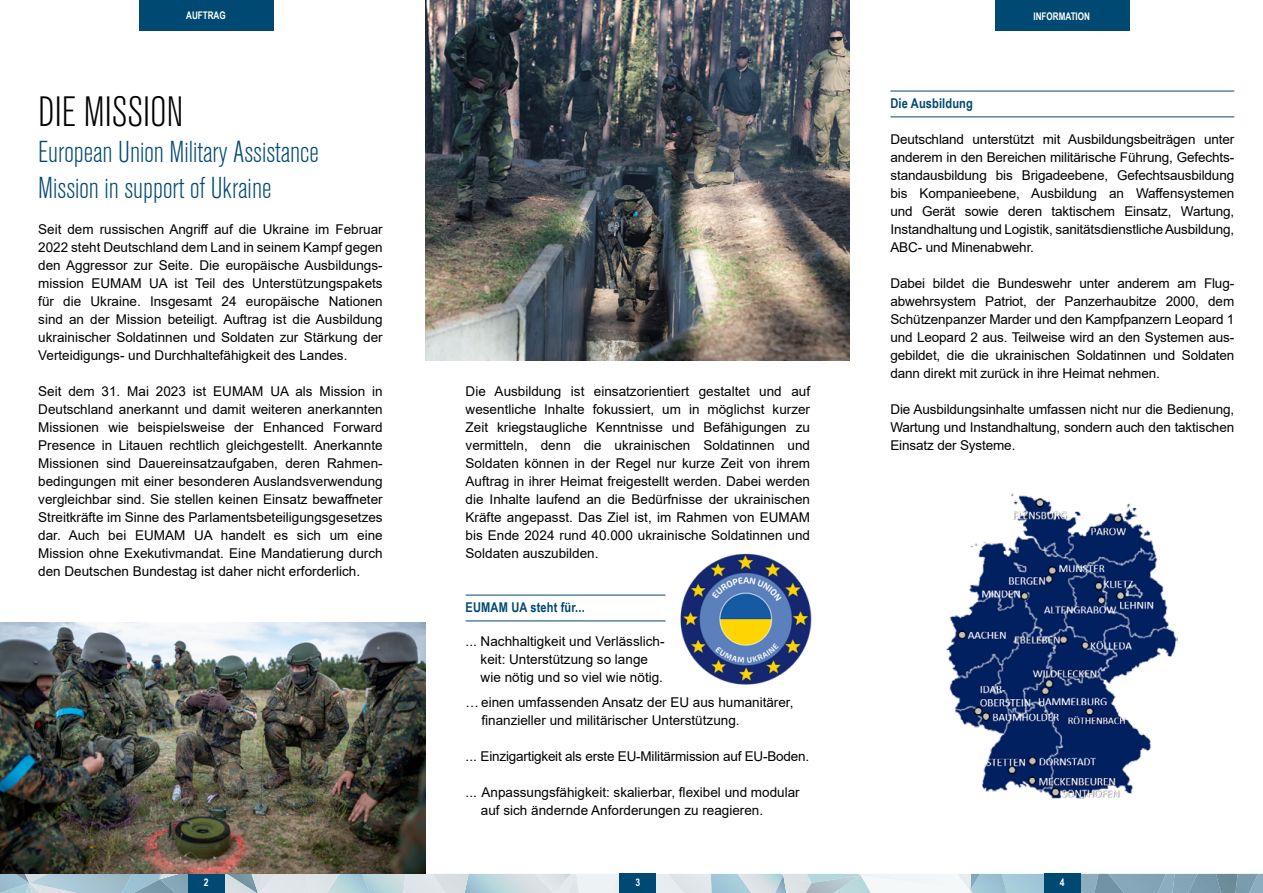
<style>
.page{position:relative;width:1263px;height:893px;background:#fff}
.page>*{position:absolute;margin:0;border:0;box-sizing:border-box;transform-origin:0 0}
.Headline_2{font:300 condensed 42px "Akzidenz Grotesk BQ";color:#000}
.Subline{font:300 condensed 30px "Akzidenz Grotesk BQ";color:#004972}
.Copy{font:13.5px/18px "Arial";color:#000;text-align:justify}
.Zwischenheadline_Lin{font:700 13.5px "Arial Narrow";letter-spacing:.01em;color:#004972}
.Kopfelement{font:700 10.5px "Arial Narrow";color:#fff;scale:.94 1}
.Kopfelement-2{font:700 10.5px "Arial Narrow";color:#fff}
</style>
<div class="page">
<svg style="left:0;top:874px;width:1263px;height:19px;background:#b9ced7"></svg>
<img style="left:425px;top:0;width:424px;height:361px">
<div style="left:188px;top:874px;width:36px;height:19px;background:#004972"></div>
<div style="left:139px;top:0;width:134px;height:30px;background:#004972"></div>
<div style="left:995px;top:0;width:134px;height:31px;background:#004972"></div>
<div style="left:1044px;top:874px;width:36px;height:19px;background:#004972"></div>
<img style="left:0;top:623px;width:425px;height:251px">
<img style="left:946px;top:493px;width:231px;height:306px">
<hr style="left:466px;top:595px;width:199px;height:1px;background:#004972">
<hr style="left:466px;top:621px;width:199px;height:1px;background:#004972">
<hr style="left:890px;top:91px;width:344px;height:1px;background:#004972">
<hr style="left:890px;top:117px;width:344px;height:1px;background:#004972">
<div style="left:620px;top:874px;width:36px;height:19px;background:#004972"></div>
<img style="left:680px;top:553px;width:132px;height:132px">
<p class="Kopfelement" style="left:186px;top:8px;width:44px">AUFTRAG</p>
<p class="Headline_2" style="left:38px;top:89px;width:147px">DIE MISSION</p>
<p class="Subline" style="left:38px;top:136px;width:282px">European Union Military Assistance</p>
<p class="Subline" style="left:38px;top:172px;width:235px">Mission in support of Ukraine</p>
<p class="Copy" style="left:38px;top:220px;width:346px">Seit dem russischen Angriff auf die Ukraine im Februar 2022 steht Deutschland dem Land in seinem Kampf gegen den Aggressor zur Seite. Die europäische Ausbildungs&shy;mission EUMAM UA ist Teil des Unterstützungspakets für die Ukraine. Insgesamt 24 europäische Nationen sind an der Mission beteiligt. Auftrag ist die Ausbildung ukrainischer Soldatinnen und Soldaten zur Stärkung der Verteidigungs- und Durchhaltefähigkeit des Landes.</p>
<p class="Copy" style="left:38px;top:382px;width:346px">Seit dem 31. Mai 2023 ist EUMAM UA als Mission in Deutschland anerkannt und damit weiteren anerkannten Missionen wie beispielsweise der Enhanced Forward Presence in Litauen rechtlich gleichgestellt. Anerkannte Missionen sind Dauereinsatzaufgaben, deren Rahmen&shy;bedingungen mit einer besonderen Auslandsverwendung vergleichbar sind. Sie stellen keinen Einsatz bewaffneter Streitkräfte im Sinne des Parlamentsbeteiligungsgesetzes dar. Auch bei EUMAM UA handelt es sich um eine Mission ohne Exekutivmandat. Eine Mandatierung durch den Deutschen Bundestag ist daher nicht erforderlich.</p>
<p class="Kopfelement-2" style="left:204px;top:875px;width:6px">2</p>
<p class="Copy" style="left:466px;top:382px;width:346px">Die Ausbildung ist einsatzorientiert gestaltet und auf wesentliche Inhalte fokussiert, um in möglichst kurzer Zeit kriegstaugliche Kenntnisse und Befähigungen zu vermitteln, denn die ukrainischen Soldatinnen und Soldaten können in der Regel nur kurze Zeit von ihrem Auftrag in ihrer Heimat freigestellt werden. Dabei werden die Inhalte laufend an die Bedürfnisse der ukrainischen Kräfte angepasst. Das Ziel ist, im Rahmen von EUMAM bis Ende 2024 rund 40.000 ukrainische Soldatinnen und Soldaten auszubilden.</p>
<p class="Zwischenheadline_Lin" style="left:466px;top:597px;width:121px">EUMAM UA steht für...</p>
<p class="Copy" style="left:466px;top:632px;width:200px">... Nachhaltigkeit und Verlässlich-</p>
<p class="Copy" style="left:481px;top:650px;width:169px">keit: Unterstützung so lange</p>
<p class="Copy" style="left:481px;top:668px;width:184px">wie nötig und so viel wie nötig.</p>
<p class="Copy" style="left:466px;top:693px;width:329px">… einen umfassenden Ansatz der EU aus humanitärer,</p>
<p class="Copy" style="left:481px;top:711px;width:260px">finanzieller und militärischer Unterstützung.</p>
<p class="Copy" style="left:466px;top:747px;width:345px">... Einzigartigkeit als erste EU-Militärmission auf EU-Boden.</p>
<p class="Copy" style="left:466px;top:783px;width:336px">... Anpassungsfähigkeit: skalierbar, flexibel und modular</p>
<p class="Copy" style="left:481px;top:801px;width:284px">auf sich ändernde Anforderungen zu reagieren.</p>
<p class="Kopfelement-2" style="left:635px;top:875px;width:6px">3</p>
<p class="Kopfelement" style="left:1033px;top:8px;width:62px">INFORMATION</p>
<p class="Zwischenheadline_Lin" style="left:890px;top:93px;width:84px">Die Ausbildung</p>
<p class="Copy" style="left:890px;top:130px;width:345px">Deutschland unterstützt mit Ausbildungsbeiträgen unter anderem in den Bereichen militärische Führung, Gefechts&shy;standausbildung bis Brigadeebene, Gefechtsausbildung bis Kompanieebene, Ausbildung an Waffensystemen und Gerät sowie deren taktischem Einsatz, Wartung, Instandhaltung und Logistik, sanitätsdienstliche Ausbildung, ABC- und Minenabwehr.</p>
<p class="Copy" style="left:890px;top:274px;width:345px">Dabei bildet die Bundeswehr unter anderem am Flug&shy;abwehrsystem Patriot, der Panzerhaubitze 2000, dem Schützenpanzer Marder und den Kampfpanzern Leopard 1 und Leopard 2 aus. Teilweise wird an den Systemen aus&shy;gebildet, die die ukrainischen Soldatinnen und Soldaten dann direkt mit zurück in ihre Heimat nehmen.</p>
<p class="Copy" style="left:890px;top:400px;width:345px">Die Ausbildungsinhalte umfassen nicht nur die Bedienung, Wartung und Instandhaltung, sondern auch den taktischen Einsatz der Systeme.</p>
<p class="Kopfelement-2" style="left:1060px;top:875px;width:6px">4</p>
</div>
